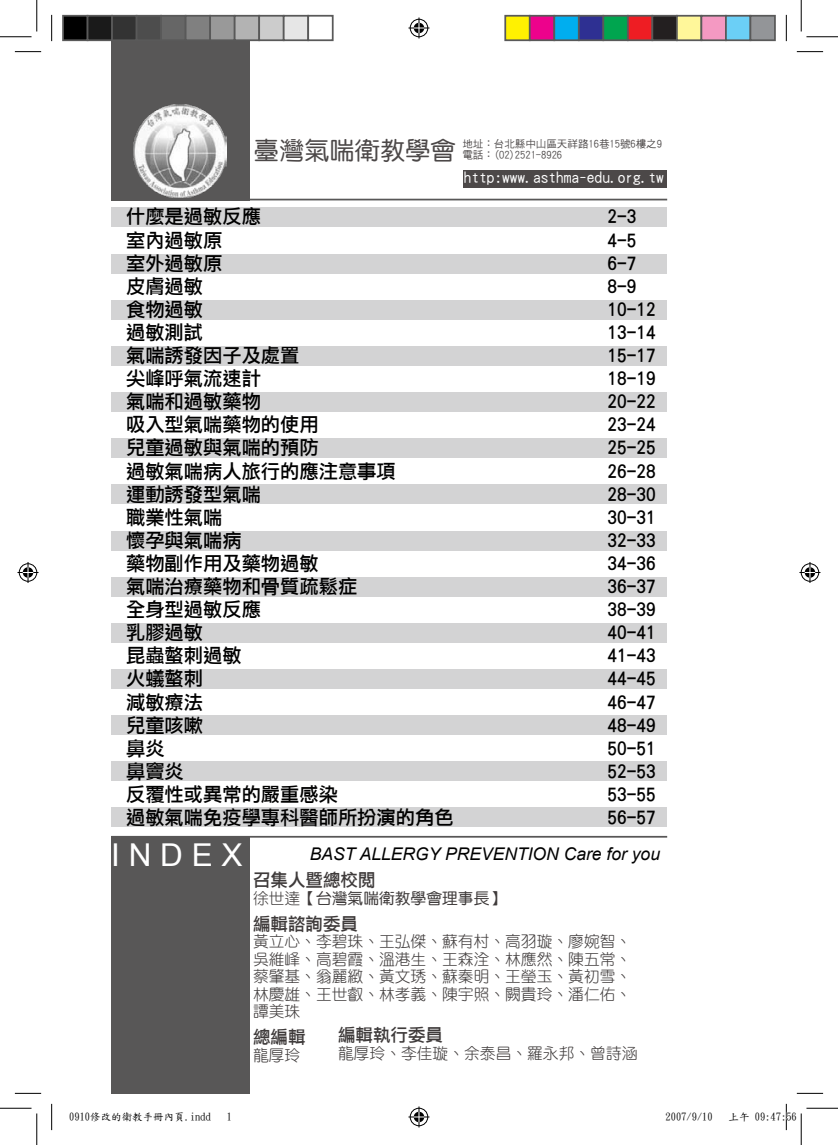
<style>
.page{position:relative;width:838px;height:1145px;background:#fff}
.page>*{position:absolute;margin:0;border:0;box-sizing:border-box;transform-origin:0 0}
.t1{font:31.5px "Arial";color:#fff}
.t2{font:25.2px "DF Yuan W5 WIN BF";color:#4c4848}
.t3{font:19.25px/23.1px "DF Li Hei W5 WIN BF";color:#000}
.t4{font:italic 17.5px "Arial";color:#000}
.t5{font:17.5px "DF Li Hei W5 WIN BF";color:#3e3a3a}
.t6{font:15.75px/17.5px "DF Yuan W3 WIN BF";color:#3e3a3a;text-align:justify}
.t7{font:15.75px "DF Yuan W5 WIN BF";color:#3e3a3a}
.t8{font:15.4px "DF Yuan W5 WIN BF";color:#fff}
.t9{font:10.5px/10.5px "DF Hei W5 WIN BF";color:#4c4848}
.t10{font:10.5px "DF Kai Shu SB Estd BF";color:#000}
.s1{font-family:"DF Yuan W3 WIN BF"}
</style>
<div class="page">
<div style="left:111px;top:254px;width:556px;height:19px;background:#d3d3d4"></div>
<div style="left:111px;top:207px;width:556px;height:20px;background:#d3d3d4"></div>
<div style="left:111px;top:346px;width:556px;height:20px;background:#d3d3d4"></div>
<div style="left:111px;top:300px;width:556px;height:20px;background:#d3d3d4"></div>
<div style="left:111px;top:438px;width:556px;height:20px;background:#d3d3d4"></div>
<div style="left:111px;top:392px;width:556px;height:20px;background:#d3d3d4"></div>
<div style="left:111px;top:531px;width:556px;height:19px;background:#d3d3d4"></div>
<div style="left:111px;top:484px;width:556px;height:20px;background:#d3d3d4"></div>
<div style="left:111px;top:623px;width:556px;height:20px;background:#d3d3d4"></div>
<div style="left:111px;top:577px;width:556px;height:20px;background:#d3d3d4"></div>
<div style="left:111px;top:715px;width:556px;height:20px;background:#d3d3d4"></div>
<div style="left:111px;top:669px;width:556px;height:20px;background:#d3d3d4"></div>
<div style="left:111px;top:808px;width:556px;height:19px;background:#d3d3d4"></div>
<div style="left:111px;top:761px;width:556px;height:20px;background:#d3d3d4"></div>
<div style="left:111px;top:836px;width:139px;height:257px;background:#585757"></div>
<div style="left:111px;top:37px;width:139px;height:163px;background:#585757"></div>
<hr style="left:111px;top:199px;width:556px;height:1px;background:#585757">
<hr style="left:111px;top:836px;width:556px;height:2px;background:#585757">
<img style="left:133px;top:104px;width:93px;height:93px">
<div style="left:463px;top:170px;width:204px;height:18px;background:#4c4848"></div>
<svg style="left:15px;top:51px;width:26px;height:1px"></svg>
<svg style="left:796px;top:51px;width:27px;height:1px"></svg>
<svg style="left:15px;top:1093px;width:26px;height:1px"></svg>
<svg style="left:51px;top:15px;width:1px;height:26px"></svg>
<svg style="left:51px;top:1104px;width:1px;height:26px"></svg>
<svg style="left:786px;top:15px;width:1px;height:26px"></svg>
<hr style="left:0;top:36px;width:32px;height:1px;background:#000">
<hr style="left:806px;top:36px;width:31px;height:1px;background:#000">
<hr style="left:0;top:1108px;width:32px;height:1px;background:#000">
<hr style="left:806px;top:1108px;width:31px;height:1px;background:#000">
<hr style="left:36px;top:0;width:1px;height:32px;background:#000">
<hr style="left:36px;top:1113px;width:1px;height:32px;background:#000">
<hr style="left:800px;top:0;width:1px;height:32px;background:#000">
<hr style="left:800px;top:1113px;width:1px;height:32px;background:#000">
<svg style="left:408px;top:18px;width:21px;height:21px"></svg>
<svg style="left:408px;top:1106px;width:21px;height:21px"></svg>
<svg style="left:18px;top:562px;width:21px;height:21px"></svg>
<svg style="left:799px;top:562px;width:21px;height:21px"></svg>
<div style="left:63px;top:16px;width:25px;height:24px;background:#000"></div>
<div style="left:62px;top:15px;width:26px;height:26px;border:2px solid #595959"></div>
<div style="left:88px;top:16px;width:24px;height:24px;background:#1a1a1a"></div>
<div style="left:87px;top:15px;width:26px;height:26px;border:2px solid #595959"></div>
<div style="left:112px;top:16px;width:25px;height:24px;background:#333"></div>
<div style="left:111px;top:15px;width:26px;height:26px;border:2px solid #595959"></div>
<div style="left:137px;top:16px;width:24px;height:24px;background:#4d4d4d"></div>
<div style="left:136px;top:15px;width:26px;height:26px;border:2px solid #595959"></div>
<div style="left:161px;top:16px;width:25px;height:24px;background:#666"></div>
<div style="left:160px;top:15px;width:26px;height:26px;border:2px solid #595959"></div>
<div style="left:186px;top:16px;width:24px;height:24px;background:#808080"></div>
<div style="left:185px;top:15px;width:26px;height:26px;border:2px solid #595959"></div>
<div style="left:210px;top:16px;width:25px;height:24px;background:#999"></div>
<div style="left:209px;top:15px;width:26px;height:26px;border:2px solid #595959"></div>
<div style="left:235px;top:16px;width:24px;height:24px;background:#b3b3b3"></div>
<div style="left:234px;top:15px;width:26px;height:26px;border:2px solid #595959"></div>
<div style="left:259px;top:16px;width:25px;height:24px;background:#ccc"></div>
<div style="left:258px;top:15px;width:26px;height:26px;border:2px solid #595959"></div>
<div style="left:284px;top:16px;width:24px;height:24px;background:#e6e6e6"></div>
<div style="left:283px;top:15px;width:26px;height:26px;border:2px solid #595959"></div>
<div style="left:307px;top:15px;width:26px;height:26px;border:2px solid #595959"></div>
<div style="left:505px;top:16px;width:24px;height:24px;background:#fff101"></div>
<div style="left:504px;top:15px;width:26px;height:26px;border:2px solid #595959"></div>
<div style="left:529px;top:16px;width:25px;height:24px;background:#ed028c"></div>
<div style="left:529px;top:15px;width:26px;height:26px;border:2px solid #595959"></div>
<div style="left:554px;top:16px;width:24px;height:24px;background:#00aeef"></div>
<div style="left:553px;top:15px;width:26px;height:26px;border:2px solid #595959"></div>
<div style="left:578px;top:16px;width:25px;height:24px;background:#2e3092"></div>
<div style="left:578px;top:15px;width:26px;height:26px;border:2px solid #595959"></div>
<div style="left:603px;top:16px;width:24px;height:24px;background:#00a54f"></div>
<div style="left:602px;top:15px;width:26px;height:26px;border:2px solid #595959"></div>
<div style="left:627px;top:16px;width:25px;height:24px;background:#ee1d23"></div>
<div style="left:627px;top:15px;width:26px;height:26px;border:2px solid #595959"></div>
<div style="left:652px;top:16px;width:24px;height:24px;background:#231f20"></div>
<div style="left:651px;top:15px;width:26px;height:26px;border:2px solid #595959"></div>
<div style="left:676px;top:16px;width:25px;height:24px;background:#fff79a"></div>
<div style="left:676px;top:15px;width:26px;height:26px;border:2px solid #595959"></div>
<div style="left:701px;top:16px;width:24px;height:24px;background:#f499c2"></div>
<div style="left:700px;top:15px;width:26px;height:26px;border:2px solid #595959"></div>
<div style="left:725px;top:16px;width:25px;height:24px;background:#6bcff6"></div>
<div style="left:725px;top:15px;width:26px;height:26px;border:2px solid #595959"></div>
<div style="left:750px;top:16px;width:24px;height:24px;background:#939598"></div>
<div style="left:749px;top:15px;width:26px;height:26px;border:2px solid #595959"></div>
<svg style="left:111px;top:1093px;width:100px;height:1px"></svg>
<svg style="left:785px;top:1092px;width:38px;height:38px"></svg>
<h2 class="t2" style="left:254px;top:138px;width:203px">臺灣氣喘衛教學會</h2>
<p class="t9" style="left:462px;top:139px;width:201px">地址：台北縣中山區天祥路16巷15號6樓之9電話：(02)2521-8926</p>
<p class="t8" style="left:463px;top:170px;width:202px">http:www.asthma-edu.org.tw</p>
<p class="t3" style="left:126px;top:205px;width:329px">什麼是過敏反應<br>室內過敏原<br>室外過敏原<br>皮膚過敏<br>食物過敏<br>過敏測試<br>氣喘誘發因子及處置<br>尖峰呼氣流速計<br>氣喘和過敏藥物<br>吸入型氣喘藥物的使用<br>兒童過敏與氣喘的預防<br>過敏氣喘病人旅行的應注意事項<br>運動誘發型氣喘<br>職業性氣喘<br>懷孕與氣喘病<br>藥物副作用及藥物過敏<br>氣喘治療藥物和骨質疏鬆症<br>全身型過敏反應<br>乳膠過敏<br>昆蟲螫刺過敏<br>火蟻螫刺<br>減敏療法<br>兒童咳嗽<br>鼻炎<br>鼻竇炎<br>反覆性或異常的嚴重感染<br>過敏氣喘免疫學專科醫師所扮演的角色</p>
<p class="t3" style="left:607px;top:205px;width:50px">2-3<br>4-5<br>6-7<br>8-9<br>10-12<br>13-14<br>15-17<br>18-19<br>20-22<br>23-24<br>25-25<br>26-28<br>28-30<br>30-31<br>32-33<br>34-36<br>36-37<br>38-39<br>40-41<br>41-43<br>44-45<br>46-47<br>48-49<br>50-51<br>52-53<br>53-55<br>56-57</p>
<h1 class="t1" style="left:111px;top:835px;width:133px">I N D E X</h1>
<p class="t4" style="left:310px;top:843px;width:352px">BAST ALLERGY PREVENTION Care for you</p>
<p class="t5" style="left:253px;top:871px;width:124px">召集人暨總校閱</p>
<p class="t7" style="left:253px;top:890px;width:254px"><span class="s1">徐世達</span>【台灣氣喘衛教學會理事長】</p>
<p class="t5" style="left:253px;top:915px;width:106px">編輯諮詢委員</p>
<p class="t6" style="left:253px;top:933px;width:380px">黃立心、李碧珠、王弘傑、蘇有村、高羽璇、廖婉智、吳維峰、高碧霞、溫港生、王森洤、林應然、陳五常、蔡肇基、翁麗緻、黃文琇、蘇秦明、王瑩玉、黃初雪、林慶雄、王世叡、林孝義、陳宇照、闕貴玲、潘仁佑、譚美珠</p>
<p class="t5" style="left:253px;top:1028px;width:54px">總編輯</p>
<p class="t6" style="left:253px;top:1047px;width:49px">龍厚玲</p>
<p class="t5" style="left:338px;top:1026px;width:106px">編輯執行委員</p>
<p class="t6" style="left:338px;top:1045px;width:301px">龍厚玲、李佳璇、余泰昌、羅永邦、曾詩涵</p>
<p class="t10" style="left:69px;top:1111px;width:143px">0910修改的衛教手冊內頁.indd</p>
<p class="t10" style="left:227px;top:1111px;width:7px">1</p>
<p class="t10" style="left:665px;top:1111px;width:49px">2007/9/10</p>
<p class="t10" style="left:728px;top:1111px;width:70px">上午 09:47:56</p>
</div>
